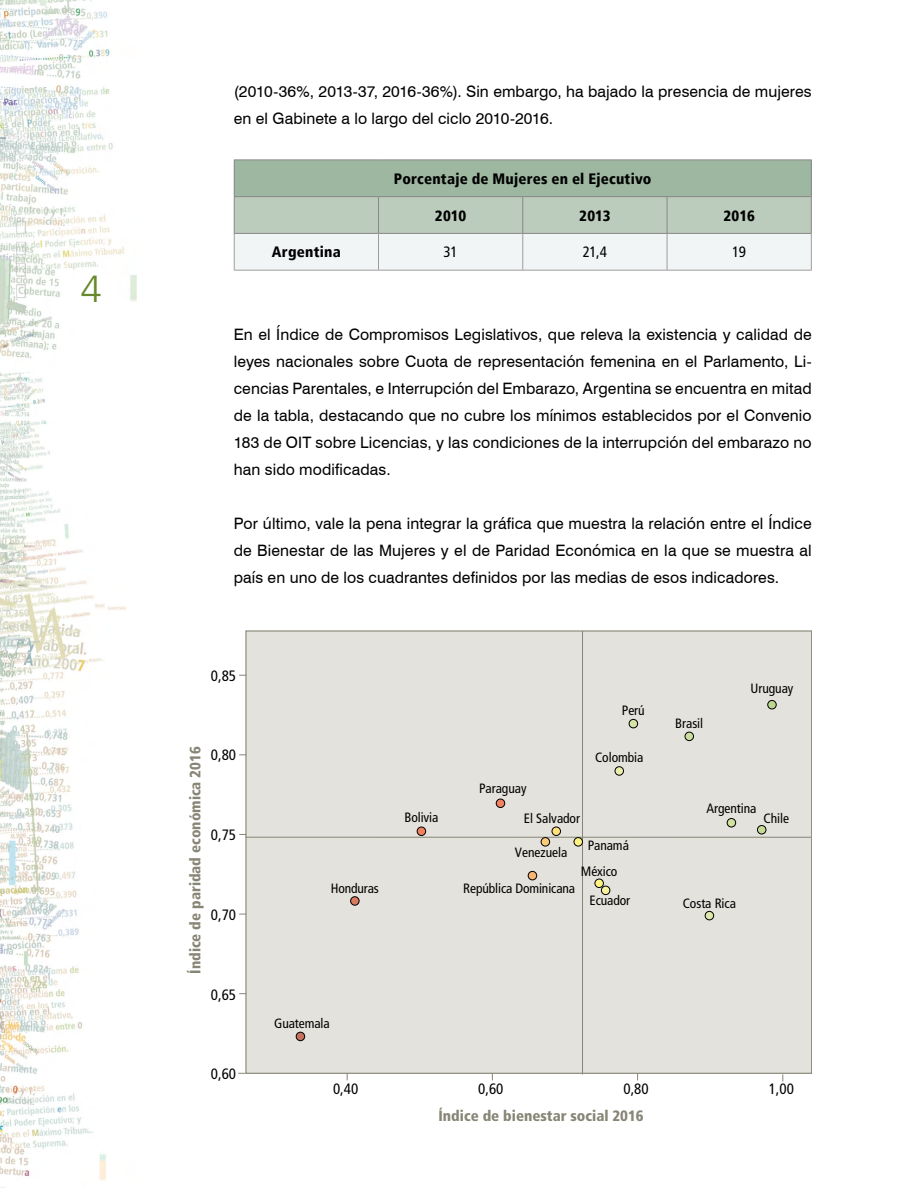
<style>
.page{position:relative;width:918px;height:1188px;background:#fff}
.page>*{position:absolute;margin:0;border:0;box-sizing:border-box;transform-origin:0 0}
.t1{font:300 37.5px "Frutiger";color:#67882b}
._000_BT{font:15.75px/27px "Swiss 721 BT";letter-spacing:.005em;color:#000;text-align:justify}
.t2{font:900 condensed 15px "Frutiger LT";color:#878575}
._700_BT_cuadro{font:condensed 15px "Frutiger LT";color:#000}
._750_S1_tB{font:900 condensed 15px "Frutiger LT";letter-spacing:.015em;color:#000}
._700_BT_cuadro-2{font:900 condensed 15px "Frutiger LT";letter-spacing:.015em;color:#000}
.t3{font:condensed 13.5px "Frutiger LT";letter-spacing:-.005em;color:#000}
</style>
<div class="page">
<img style="left:0;top:0;width:137px;height:1188px">
<div style="left:234px;top:160px;width:577px;height:37px;background:#9db7a0"></div>
<svg style="left:235px;top:197px;width:576px;height:73px"></svg>
<hr style="left:378px;top:197px;width:1px;height:36px;background:#878787">
<hr style="left:522px;top:197px;width:1px;height:36px;background:#878787">
<hr style="left:667px;top:197px;width:1px;height:36px;background:#878787">
<hr style="left:378px;top:234px;width:1px;height:36px;background:#9d9d9c">
<hr style="left:522px;top:234px;width:1px;height:36px;background:#9d9d9c">
<hr style="left:667px;top:234px;width:1px;height:36px;background:#9d9d9c">
<hr style="left:234px;top:234px;width:1px;height:36px;background:#9d9d9c">
<hr style="left:811px;top:234px;width:1px;height:36px;background:#9d9d9c">
<hr style="left:234px;top:270px;width:145px;height:1px;background:#9d9d9c">
<hr style="left:379px;top:270px;width:144px;height:1px;background:#9d9d9c">
<hr style="left:523px;top:270px;width:144px;height:1px;background:#9d9d9c">
<hr style="left:667px;top:270px;width:145px;height:1px;background:#9d9d9c">
<hr style="left:234px;top:160px;width:145px;height:1px;background:#878787">
<hr style="left:234px;top:160px;width:1px;height:36px;background:#878787">
<hr style="left:379px;top:160px;width:144px;height:1px;background:#878787">
<hr style="left:523px;top:160px;width:144px;height:1px;background:#878787">
<hr style="left:667px;top:160px;width:145px;height:1px;background:#878787">
<hr style="left:811px;top:160px;width:1px;height:36px;background:#878787">
<hr style="left:234px;top:196px;width:145px;height:1px;background:#878787">
<hr style="left:234px;top:197px;width:1px;height:36px;background:#878787">
<hr style="left:379px;top:196px;width:144px;height:1px;background:#878787">
<hr style="left:523px;top:196px;width:144px;height:1px;background:#878787">
<hr style="left:667px;top:196px;width:145px;height:1px;background:#878787">
<hr style="left:811px;top:197px;width:1px;height:36px;background:#878787">
<hr style="left:234px;top:233px;width:145px;height:1px;background:#878787">
<hr style="left:379px;top:233px;width:144px;height:1px;background:#878787">
<hr style="left:523px;top:233px;width:144px;height:1px;background:#878787">
<hr style="left:667px;top:233px;width:145px;height:1px;background:#878787">
<div style="left:246px;top:631px;width:566px;height:442px;background:#e3e2dc"></div>
<hr style="left:245px;top:837px;width:566px;height:1px;background:#878575">
<hr style="left:582px;top:631px;width:1px;height:443px;background:#878575">
<div style="left:296px;top:1032px;width:9px;height:9px;background:#c4725b;border-radius:50%"></div>
<div style="left:296px;top:1032px;width:9px;height:9px;border:1px solid #000;border-radius:50%"></div>
<div style="left:351px;top:897px;width:8px;height:8px;background:#d77a5f;border-radius:50%"></div>
<div style="left:350px;top:897px;width:9px;height:8px;border:1px solid #000;border-radius:50%"></div>
<div style="left:417px;top:827px;width:9px;height:9px;background:#f08262;border-radius:50%"></div>
<div style="left:417px;top:827px;width:9px;height:9px;border:1px solid #000;border-radius:50%"></div>
<div style="left:496px;top:799px;width:9px;height:9px;background:#f08262;border-radius:50%"></div>
<div style="left:496px;top:799px;width:9px;height:9px;border:1px solid #000;border-radius:50%"></div>
<div style="left:528px;top:871px;width:9px;height:9px;background:#f8b471;border-radius:50%"></div>
<div style="left:528px;top:871px;width:9px;height:9px;border:1px solid #000;border-radius:50%"></div>
<div style="left:541px;top:838px;width:9px;height:8px;background:#fccb78;border-radius:50%"></div>
<div style="left:541px;top:837px;width:9px;height:9px;border:1px solid #000;border-radius:50%"></div>
<div style="left:552px;top:827px;width:9px;height:9px;background:#ffe07d;border-radius:50%"></div>
<div style="left:552px;top:827px;width:9px;height:9px;border:1px solid #000;border-radius:50%"></div>
<div style="left:574px;top:838px;width:9px;height:8px;background:#fff482;border-radius:50%"></div>
<div style="left:574px;top:837px;width:9px;height:9px;border:1px solid #000;border-radius:50%"></div>
<div style="left:595px;top:879px;width:8px;height:9px;background:#fff482;border-radius:50%"></div>
<div style="left:595px;top:879px;width:9px;height:9px;border:1px solid #000;border-radius:50%"></div>
<div style="left:601px;top:886px;width:9px;height:9px;background:#f7f1a0;border-radius:50%"></div>
<div style="left:601px;top:886px;width:9px;height:9px;border:1px solid #000;border-radius:50%"></div>
<div style="left:615px;top:767px;width:9px;height:8px;background:#ebedad;border-radius:50%"></div>
<div style="left:615px;top:767px;width:9px;height:8px;border:1px solid #000;border-radius:50%"></div>
<div style="left:705px;top:911px;width:9px;height:9px;background:#dee8ad;border-radius:50%"></div>
<div style="left:705px;top:911px;width:9px;height:9px;border:1px solid #000;border-radius:50%"></div>
<div style="left:629px;top:719px;width:9px;height:9px;background:#d7e4a6;border-radius:50%"></div>
<div style="left:629px;top:719px;width:9px;height:9px;border:1px solid #000;border-radius:50%"></div>
<div style="left:685px;top:732px;width:9px;height:9px;background:#cade9f;border-radius:50%"></div>
<div style="left:685px;top:732px;width:9px;height:9px;border:1px solid #000;border-radius:50%"></div>
<div style="left:768px;top:700px;width:8px;height:9px;background:#bcd792;border-radius:50%"></div>
<div style="left:768px;top:700px;width:8px;height:9px;border:1px solid #000;border-radius:50%"></div>
<div style="left:727px;top:819px;width:9px;height:8px;background:#d1e19f;border-radius:50%"></div>
<div style="left:727px;top:818px;width:9px;height:9px;border:1px solid #000;border-radius:50%"></div>
<div style="left:757px;top:826px;width:9px;height:8px;background:#c4db98;border-radius:50%"></div>
<div style="left:757px;top:825px;width:9px;height:9px;border:1px solid #000;border-radius:50%"></div>
<h1 class="t1" style="left:81px;top:268px;width:22px">4</h1>
<p class="_000_BT" style="left:234px;top:78px;width:579px">(2010-36%, 2013-37, 2016-36%). Sin embargo, ha bajado la presencia de mujeres en el Gabinete a lo largo del ciclo 2010-2016.</p>
<p class="_750_S1_tB" style="left:394px;top:170px;width:259px">Porcentaje de Mujeres en el Ejecutivo</p>
<p class="_750_S1_tB" style="left:435px;top:206px;width:33px">2010</p>
<p class="_750_S1_tB" style="left:579px;top:206px;width:33px">2013</p>
<p class="_750_S1_tB" style="left:724px;top:206px;width:33px">2016</p>
<p class="_700_BT_cuadro-2" style="left:272px;top:243px;width:70px">Argentina</p>
<p class="_700_BT_cuadro" style="left:444px;top:243px;width:16px">31</p>
<p class="_700_BT_cuadro" style="left:583px;top:243px;width:26px">21,4</p>
<p class="_700_BT_cuadro" style="left:732px;top:243px;width:15px">19</p>
<p class="_000_BT" style="left:234px;top:321px;width:579px">En el Índice de Compromisos Legislativos, que releva la existencia y calidad de leyes nacionales sobre Cuota de representación femenina en el Parlamento, Li&shy;cencias Parentales, e Interrupción del Embarazo, Argentina se encuentra en mitad de la tabla, destacando que no cubre los mínimos establecidos por el Convenio 183 de OIT sobre Licencias, y las condiciones de la interrupción del embarazo no han sido modificadas.</p>
<p class="_000_BT" style="left:234px;top:510px;width:579px">Por último, vale la pena integrar la gráfica que muestra la relación entre el Índice de Bienestar de las Mujeres y el de Paridad Económica en la que se muestra al país en uno de los cuadrantes definidos por las medias de esos indicadores.</p>
<p class="_700_BT_cuadro" style="left:211px;top:668px;width:27px">0,85</p>
<p class="t2" style="left:186px;top:974px;width:229px;rotate:-90deg">Índice de paridad económica 2016</p>
<p class="_700_BT_cuadro" style="left:211px;top:746px;width:27px">0,80</p>
<p class="_700_BT_cuadro" style="left:211px;top:826px;width:27px">0,75</p>
<p class="_700_BT_cuadro" style="left:211px;top:906px;width:27px">0,70</p>
<p class="_700_BT_cuadro" style="left:211px;top:986px;width:27px">0,65</p>
<p class="_700_BT_cuadro" style="left:211px;top:1065px;width:27px">0,60</p>
<p class="t3" style="left:331px;top:880px;width:50px">Honduras</p>
<p class="t3" style="left:405px;top:810px;width:35px">Bolivia</p>
<p class="t3" style="left:622px;top:702px;width:24px">Perú</p>
<p class="t3" style="left:479px;top:780px;width:49px">Paraguay</p>
<p class="t3" style="left:524px;top:810px;width:58px">El Salvador</p>
<p class="t3" style="left:515px;top:845px;width:54px">Venezuela</p>
<p class="t3" style="left:595px;top:749px;width:50px">Colombia</p>
<p class="t3" style="left:588px;top:838px;width:43px">Panamá</p>
<p class="t3" style="left:581px;top:863px;width:38px">México</p>
<p class="t3" style="left:463px;top:880px;width:113px">República Dominicana</p>
<p class="t3" style="left:590px;top:893px;width:42px">Ecuador</p>
<p class="t3" style="left:675px;top:715px;width:29px">Brasil</p>
<p class="t3" style="left:751px;top:680px;width:44px">Uruguay</p>
<p class="t3" style="left:706px;top:800px;width:52px">Argentina</p>
<p class="t3" style="left:763px;top:810px;width:27px">Chile</p>
<p class="t3" style="left:683px;top:895px;width:55px">Costa Rica</p>
<p class="t3" style="left:274px;top:1015px;width:57px">Guatemala</p>
<p class="_700_BT_cuadro" style="left:333px;top:1081px;width:27px">0,40</p>
<p class="_700_BT_cuadro" style="left:478px;top:1081px;width:27px">0,60</p>
<p class="_700_BT_cuadro" style="left:623px;top:1081px;width:27px">0,80</p>
<p class="_700_BT_cuadro" style="left:769px;top:1081px;width:27px">1,00</p>
<p class="t2" style="left:439px;top:1107px;width:207px">Índice de bienestar social 2016</p>
</div>
